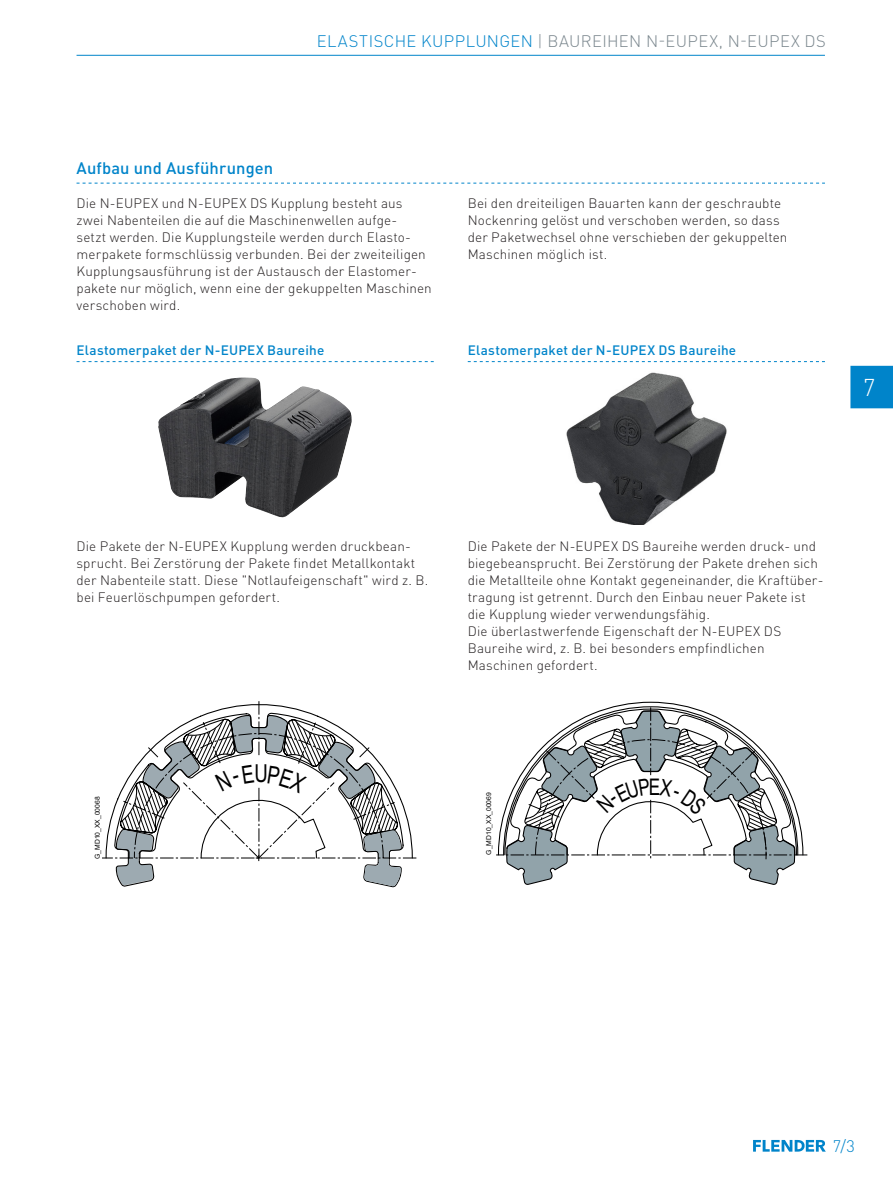
<style>
.page{position:relative;width:893px;height:1191px;background:#fff}
.page>*{position:absolute;margin:0;border:0;box-sizing:border-box;transform-origin:0 0}
.t1{font:24.75px "Arial";color:#000;scale:.75 1}
.t2{font:300 24px "DIN Pro";color:#fff}
.t3{font:22.95px "Arial";color:#000001;scale:.75 1}
.t4{font:300 16.5px "DIN Pro";letter-spacing:.025em;color:#7a868d}
.t5{font:500 16.5px "DIN Pro";letter-spacing:.01em;color:#0084ca}
.t6{font:300 16.5px "DIN Pro";color:#0084ca}
.t7{font:300 13.5px/17px "DIN Pro";letter-spacing:.01em;color:#231f20}
.t8{font:500 13.5px "DIN Pro";letter-spacing:.015em;color:#0084ca}
.t9{font:6.75px "Arial";color:#000}
.t10{font:6.75px "Arial";color:#000001}
.s1{color:#0084ca}
</style>
<div class="page">
<hr style="left:77px;top:55px;width:748px;height:1px;background:#0084ca">
<svg style="left:77px;top:361px;width:357px;height:1px"></svg>
<svg style="left:468px;top:361px;width:357px;height:1px"></svg>
<img style="left:158px;top:377px;width:194px;height:141px">
<img style="left:566px;top:372px;width:161px;height:152px">
<svg style="left:77px;top:183px;width:748px;height:1px"></svg>
<svg style="left:753px;top:1140px;width:73px;height:11px"></svg>
<div style="left:850px;top:366px;width:43px;height:42px;background:#0084ca"></div>
<svg style="left:102px;top:701px;width:314px;height:185px"></svg>
<svg style="left:496px;top:707px;width:311px;height:178px"></svg>
<p class="t4" style="left:317px;top:28px;width:510px"><span class="s1">ELASTISCHE KUPPLUNGEN</span> | BAUREIHEN N-EUPEX, N-EUPEX DS</p>
<p class="t5" style="left:77px;top:155px;width:198px">Aufbau und Ausführungen</p>
<p class="t7" style="left:77px;top:194px;width:357px">Die N-EUPEX und N-EUPEX DS Kupplung besteht aus zwei Nabenteilen die auf die Maschinenwellen aufge-<br>setzt werden. Die Kupplungsteile werden durch Elasto&shy;merpakete formschlüssig verbunden. Bei der zweiteiligen Kupplungsausführung ist der Austausch der Elastomer&shy;pakete nur möglich, wenn eine der gekuppelten Maschinen verschoben wird.</p>
<p class="t7" style="left:468px;top:194px;width:321px">Bei den dreiteiligen Bauarten kann der geschraubte Nockenring gelöst und verschoben werden, so dass der Paketwechsel ohne verschieben der gekuppelten Maschinen möglich ist.</p>
<p class="t8" style="left:77px;top:339px;width:249px">Elastomerpaket der N-EUPEX Baureihe</p>
<p class="t8" style="left:468px;top:339px;width:270px">Elastomerpaket der N-EUPEX DS Baureihe</p>
<h2 class="t2" style="left:864px;top:369px;width:12px">7</h2>
<p class="t7" style="left:77px;top:536px;width:353px">Die Pakete der N-EUPEX Kupplung werden druckbean&shy;sprucht. Bei Zerstörung der Pakete findet Metallkontakt der Nabenteile statt. Diese "Notlaufeigenschaft" wird z. B. bei Feuerlöschpumpen gefordert.</p>
<p class="t7" style="left:468px;top:536px;width:357px">Die Pakete der N-EUPEX DS Baureihe werden druck- und biegebeansprucht. Bei Zerstörung der Pakete drehen sich die Metallteile ohne Kontakt gegeneinander, die Kraftüber&shy;tragung ist getrennt. Durch den Einbau neuer Pakete ist die Kupplung wieder verwendungsfähig.<br>Die überlastwerfende Eigenschaft der N-EUPEX DS Baureihe wird, z. B. bei besonders empfindlichen Maschinen gefordert.</p>
<p class="t9" style="left:93px;top:859px;width:64px;rotate:-90deg">G_MD10_XX_00068</p>
<h1 class="t1" style="left:255px;top:757px;width:19px">U</h1>
<p class="t10" style="left:484px;top:854px;width:64px;rotate:-90deg">G_MD10_XX_00069</p>
<h3 class="t3" style="left:649px;top:772px;width:17px">E</h3>
<p class="t6" style="left:833px;top:1133px;width:23px">7/3</p>
</div>
